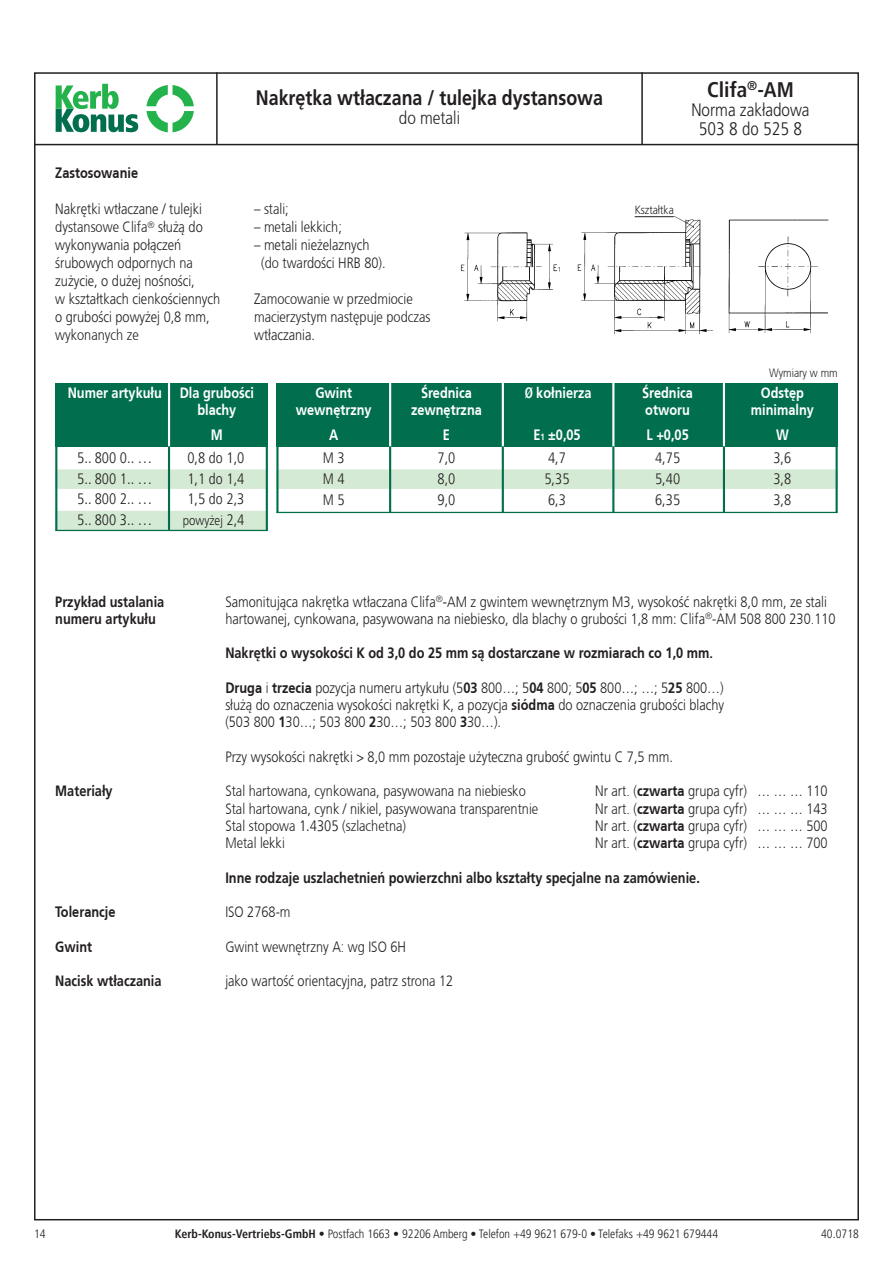
<style>
.page{position:relative;width:893px;height:1263px;background:#fff}
.page>*{position:absolute;margin:0;border:0;box-sizing:border-box;transform-origin:0 0}
.t1{font:700 21px "Frutiger CE";color:#231f20;scale:.85 1}
.t2{font:700 condensed 21px "Frutiger";color:#231f20}
.t3{font:300 18px "Frutiger CE";color:#231f20;scale:.85 1}
.t4{font:300 condensed 18px "Frutiger";color:#231f20}
.t5{font:300 18px "Frutiger CE45";color:#231f20;scale:.85 1}
.t6{font:300 15px/18px "Frutiger CE";color:#231f20;scale:.85 1}
.t7{font:300 15px/18px "Frutiger CE45";color:#231f20;scale:.85 1}
.t8{font:700 15px "Frutiger CE";color:#231f20;scale:.85 1}
.t9{font:300 condensed 15px "Frutiger";color:#231f20}
.t10{font:300 15px/25px "Frutiger CE45";color:#fff;text-align:center;scale:.85 1}
.t11{font:700 15px "Frutiger CE";color:#fff;scale:.85 1}
.t12{font:300 15px "Frutiger CE45";color:#231f20;scale:.85 1}
.t13{font:300 13.5px "Frutiger CE";color:#231f20;scale:.85 1}
.t14{font:300 condensed 12px "Frutiger";color:#231f20}
.t15{font:300 12px "Frutiger CE45";color:#231f20;scale:.85 1}
.t16{font:300 12px "Frutiger CE";color:#231f20;scale:.85 1}
.s1{font-family:"Frutiger CE"}
.s2{font-family:"Frutiger CE45"}
.s3{font-family:"Frutiger";font-stretch:condensed;font-size:15px}
.s4{font-family:"Frutiger CE";font-weight:700}
.s5{font-family:"Frutiger";font-stretch:condensed}
.s6{font-size:9px}
.s7{font-family:"Frutiger CE45";font-weight:300}
.s8{font-weight:700}
</style>
<div class="page">
<svg style="left:56px;top:84px;width:82px;height:48px"></svg>
<svg style="left:147px;top:85px;width:47px;height:47px"></svg>
<hr style="left:34px;top:144px;width:825px;height:1px;background:#231f20">
<hr style="left:216px;top:72px;width:2px;height:73px;background:#231f20">
<hr style="left:641px;top:72px;width:2px;height:73px;background:#231f20">
<div style="left:55px;top:383px;width:213px;height:63px;background:#016f4e"></div>
<div style="left:55px;top:469px;width:213px;height:20px;background:#d5ead4"></div>
<div style="left:55px;top:511px;width:213px;height:19px;background:#d5ead4"></div>
<hr style="left:55px;top:530px;width:213px;height:1px;background:#016f4e">
<hr style="left:55px;top:444px;width:2px;height:86px;background:#016f4e">
<hr style="left:168px;top:381px;width:2px;height:66px;background:#fff">
<hr style="left:168px;top:446px;width:2px;height:84px;background:#016f4e">
<hr style="left:266px;top:444px;width:2px;height:86px;background:#016f4e">
<div style="left:276px;top:383px;width:562px;height:63px;background:#016f4e"></div>
<div style="left:276px;top:469px;width:562px;height:20px;background:#d5ead4"></div>
<hr style="left:276px;top:512px;width:562px;height:1px;background:#016f4e">
<hr style="left:276px;top:444px;width:3px;height:69px;background:#016f4e">
<hr style="left:836px;top:445px;width:2px;height:67px;background:#016f4e">
<hr style="left:723px;top:381px;width:2px;height:66px;background:#fff">
<hr style="left:723px;top:446px;width:2px;height:66px;background:#016f4e">
<hr style="left:612px;top:381px;width:2px;height:66px;background:#fff">
<hr style="left:612px;top:446px;width:2px;height:67px;background:#016f4e">
<hr style="left:502px;top:381px;width:2px;height:66px;background:#fff">
<hr style="left:502px;top:446px;width:2px;height:66px;background:#016f4e">
<hr style="left:389px;top:381px;width:2px;height:66px;background:#fff">
<hr style="left:389px;top:446px;width:2px;height:66px;background:#016f4e">
<img style="left:460px;top:215px;width:369px;height:119px">
<div style="left:635px;top:205px;width:39px;height:19px;background:#fff"></div>
<hr style="left:635px;top:216px;width:39px;height:1px;background:#231f20">
<p class="t12" style="left:55px;top:164px;width:99px">Zastosowanie</p>
<p class="t6" style="left:55px;top:201px;width:174px">Nakrętki wtłaczane / tulejki</p>
<p class="t7" style="left:55px;top:218px;width:175px">dystansowe Clifa<sup>®</sup> <span class="s1">służą do</span></p>
<p class="t6" style="left:55px;top:237px;width:196px">wykonywania połączeń śrubowych odpor<span class="s2">nych na </span>zużycie, o dużej nośności,<br>w kształtkach cienkościennych o grubości powyżej 0,8 mm,</p>
<p class="t7" style="left:55px;top:326px;width:100px">wykonanych ze</p>
<h1 class="t1" style="left:256px;top:89px;width:410px">Nakrętka wtłaczana / tulejka dystansowa</h1>
<p class="t5" style="left:399px;top:107px;width:74px">do metali</p>
<p class="t7" style="left:254px;top:200px;width:42px"><span class="s1">–</span> stali;</p>
<p class="t7" style="left:254px;top:218px;width:105px"><span class="s1">–</span> metali lekkich;</p>
<p class="t6" style="left:261px;top:237px;width:148px;text-indent:-7px">– metali nieżelaznych <span class="s2">(do twar</span>dości HRB 80).</p>
<p class="t7" style="left:254px;top:290px;width:209px">Zamocowanie w przedmiocie macierzystym nastêpuje podczas</p>
<p class="t6" style="left:254px;top:327px;width:73px">wtłaczania.</p>
<h1 class="t2" style="left:707px;top:77px;width:88px">Clifa<sup>®</sup>-AM</h1>
<p class="t3" style="left:691px;top:102px;width:141px">Norma zakładowa</p>
<p class="t4" style="left:699px;top:118px;width:105px">503 8 do 525 8</p>
<p class="t16" style="left:635px;top:205px;width:47px">Kształtka</p>
<p class="t15" style="left:769px;top:366px;width:82px">Wymiary w mm</p>
<p class="t11" style="left:68px;top:387px;width:221px">Numer artykułu Dla grubości</p>
<p class="t10" style="left:197px;top:397px;width:47px">blachy<br>M</p>
<p class="t9" style="left:77px;top:449px;width:77px">5.. 800 0.. …</p>
<p class="t9" style="left:187px;top:449px;width:59px">0,8 do 1,0</p>
<p class="t9" style="left:77px;top:470px;width:77px">5.. 800 1.. …</p>
<p class="t9" style="left:187px;top:470px;width:59px">1,1 do 1,4</p>
<p class="t9" style="left:77px;top:491px;width:77px">5.. 800 2.. …</p>
<p class="t9" style="left:187px;top:491px;width:59px">1,5 do 2,3</p>
<p class="t9" style="left:77px;top:511px;width:77px">5.. 800 3.. …</p>
<p class="t13" style="left:183px;top:514px;width:74px">powyżej <span class="s3">2,4</span></p>
<p class="t10" style="left:315px;top:380px;width:45px">Gwint</p>
<p class="t10" style="left:421px;top:380px;width:61px"><span class="s4">Śr</span>ednica</p>
<p class="t11" style="left:525px;top:387px;width:80px"><span class="s5">Ø</span> kołnierza</p>
<p class="t10" style="left:642px;top:380px;width:61px"><span class="s4">Śr</span>ednica</p>
<p class="t10" style="left:761px;top:380px;width:52px">Odstêp</p>
<p class="t10" style="left:296px;top:397px;width:91px">wewnêtrzny</p>
<p class="t10" style="left:411px;top:397px;width:85px">zewnêtrzna</p>
<p class="t10" style="left:645px;top:397px;width:54px">otworu</p>
<p class="t10" style="left:751px;top:397px;width:76px">minimalny</p>
<p class="t10" style="left:329px;top:422px;width:12px">A</p>
<p class="t10" style="left:443px;top:422px;width:10px">E</p>
<p class="t10" style="left:533px;top:422px;width:57px">E<span class="s6">1</span> ±0,05</p>
<p class="t10" style="left:646px;top:422px;width:51px">L +0,05</p>
<p class="t10" style="left:776px;top:422px;width:16px">W</p>
<p class="t9" style="left:323px;top:449px;width:23px">M 3</p>
<p class="t9" style="left:437px;top:449px;width:20px">7,0</p>
<p class="t9" style="left:548px;top:449px;width:19px">4,7</p>
<p class="t9" style="left:655px;top:449px;width:27px">4,75</p>
<p class="t9" style="left:773px;top:449px;width:19px">3,6</p>
<p class="t9" style="left:323px;top:470px;width:23px">M 4</p>
<p class="t9" style="left:437px;top:470px;width:20px">8,0</p>
<p class="t9" style="left:544px;top:470px;width:27px">5,35</p>
<p class="t9" style="left:655px;top:470px;width:27px">5,40</p>
<p class="t9" style="left:773px;top:470px;width:19px">3,8</p>
<p class="t9" style="left:323px;top:492px;width:23px">M 5</p>
<p class="t9" style="left:437px;top:492px;width:20px">9,0</p>
<p class="t9" style="left:548px;top:492px;width:19px">6,3</p>
<p class="t9" style="left:655px;top:492px;width:27px">6,35</p>
<p class="t9" style="left:773px;top:492px;width:19px">3,8</p>
<p class="t8" style="left:55px;top:595px;width:130px">Przykład ustalania</p>
<p class="t6" style="left:225px;top:594px;width:709px">Samonitująca nakrętka wtłaczana Clifa<sup>®</sup>-AM z gwintem wewnętrznym M3, wysokość nakrętki 8,0 mm, ze stali</p>
<p class="t8" style="left:55px;top:613px;width:120px">numeru artykułu</p>
<p class="t6" style="left:225px;top:611px;width:719px">hartowanej, cynkowana, pasywowana na niebiesko, dla blachy o grubości 1,8 mm: Clifa<sup>®</sup><span class="s2">-AM 508 800 230.110</span></p>
<p class="t8" style="left:225px;top:647px;width:575px">Nakrętki o wysokości K od 3,0 do 25 mm są dostar<span class="s7">czane w rozmiarach co 1,0 mm.</span></p>
<p class="t6" style="left:225px;top:680px;width:588px;line-height:17.2px;text-align:justify"><span class="s2">Druga</span> <span class="s2">i</span> <span class="s2">trzecia</span> pozycja numeru artykułu (5<span class="s2">03</span> 800…; 5<span class="s2">04</span> <span class="s2">800; 5</span><span class="s2">05</span> 800…; …; 5<span class="s2">25</span> 800…) służą do oznaczenia wysokości nakrętki K, a pozycja <span class="s2">siódma</span> do oznaczenia grubości blachy <span class="s2">(503 800</span> <span class="s2">1</span>30…; 503 800 <span class="s2">2</span>30…; 503 800 <span class="s2">3</span>30…).</p>
<p class="t6" style="left:225px;top:749px;width:528px">Przy wysokości nakrętki &gt; 8,0 mm pozostaje użyteczna grubość gwintu C 7,5 mm.</p>
<p class="t8" style="left:55px;top:785px;width:69px">Materiały</p>
<p class="t7" style="left:225px;top:782px;width:355px">Stal hartowana, cynkowana, pasywowana na niebiesko</p>
<p class="t6" style="left:595px;top:783px;width:275px"><span class="s2">Nr art. (</span><span class="s2">czwarta</span> grupa cyfr) … … … 110</p>
<p class="t7" style="left:225px;top:799px;width:370px">Stal hartowana, cynk / nikiel, pasywowana transparentnie</p>
<p class="t6" style="left:595px;top:801px;width:275px"><span class="s2">Nr art. (</span><span class="s2">czwarta</span> grupa cyfr) … … … 143</p>
<p class="t7" style="left:225px;top:816px;width:214px">Stal stopowa <span class="s5">1.4305</span> (szlachetna)</p>
<p class="t6" style="left:595px;top:818px;width:275px"><span class="s2">Nr art. (</span><span class="s2">czwarta</span> grupa cyfr) … … … 500</p>
<p class="t7" style="left:225px;top:834px;width:71px">Metal lekki</p>
<p class="t6" style="left:595px;top:835px;width:275px"><span class="s2">Nr art. (</span><span class="s2">czwarta</span> grupa cyfr) … … … 700</p>
<p class="t8" style="left:225px;top:871px;width:560px"><span class="s7">Inne r</span>odzaje uszlachetnień powierzchni albo kształty specjalne na zamówienie.</p>
<p class="t12" style="left:55px;top:903px;width:72px">Tolerancje</p>
<p class="t7" style="left:225px;top:903px;width:78px">ISO 2768-m</p>
<p class="t12" style="left:55px;top:937px;width:45px">Gwint</p>
<p class="t7" style="left:225px;top:937px;width:214px">Gwint wewnêtrzny A: wg ISO 6H</p>
<p class="t8" style="left:55px;top:975px;width:127px">Nacisk wtłaczania</p>
<p class="t6" style="left:225px;top:973px;width:270px">jako wartość orientacyjna, patrz str<span class="s2">ona 12</span></p>
<p class="t14" style="left:34px;top:1227px;width:13px">14</p>
<p class="t14" style="left:175px;top:1227px;width:545px"><span class="s8">Kerb-Konus-Vertriebs-GmbH •</span> Postfach 1663 • 92206 Amberg • Telefon +49 9621 679-0 • Telefaks +49 9621 679444</p>
<p class="t14" style="left:821px;top:1227px;width:39px">40.0718</p>
</div>
